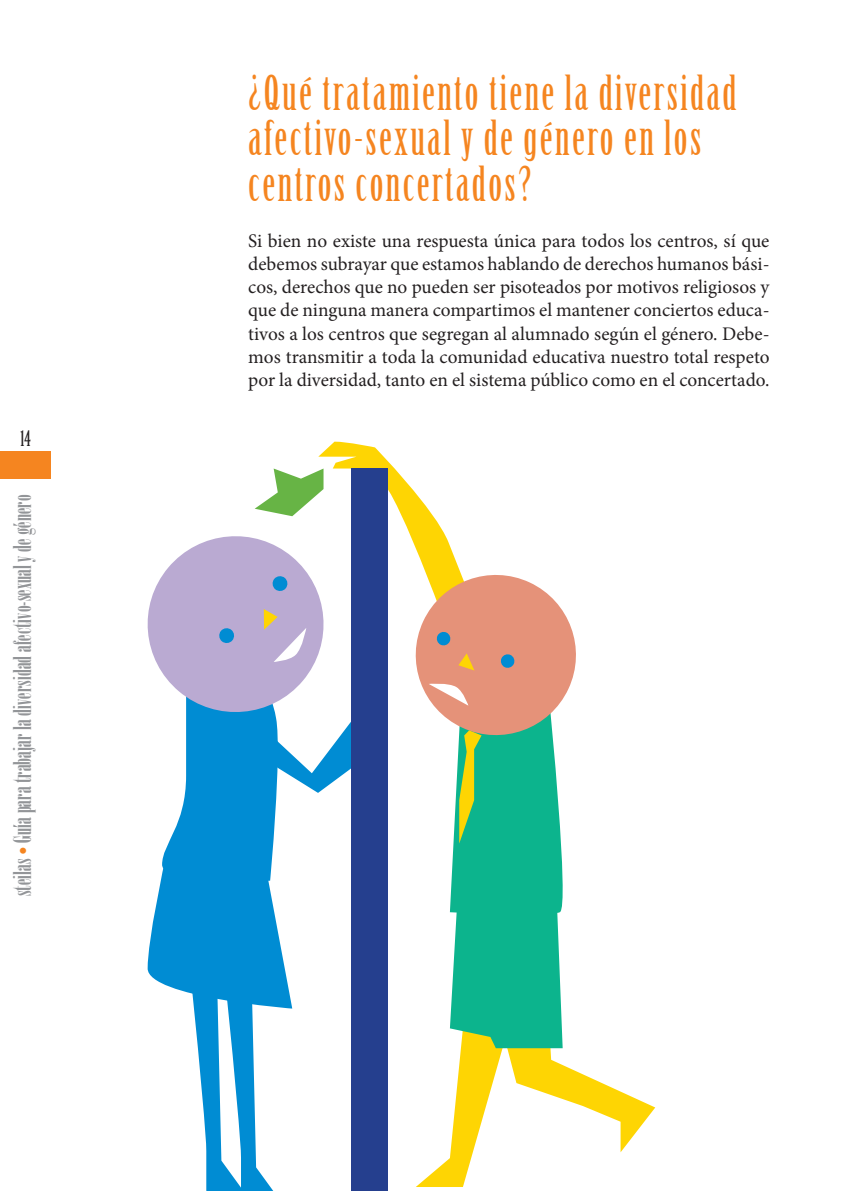
<style>
.page{position:relative;width:844px;height:1191px;background:#fff}
.page>*{position:absolute;margin:0;border:0;box-sizing:border-box;transform-origin:0 0}
.Izenburu01{font:47.25px/45.5px "Birch Std";letter-spacing:.05em;color:#f58520}
.t1{font:24.5px "Onyx";color:#939598}
.t2{font:21px "Birch Std";color:#231f20}
.Testua{font:19.25px/23.1px "Minion Pro";color:#231f20;text-align:justify}
.s1{color:#f58520}
</style>
<div class="page">
<div style="left:0;top:451px;width:51px;height:28px;background:#f58520"></div>
<svg style="left:147px;top:441px;width:508px;height:750px"></svg>
<div style="left:351px;top:468px;width:36px;height:723px;background:#253f8e"></div>
<p class="t2" style="left:20px;top:427px;width:12px">14</p>
<p class="t1" style="left:8px;top:896px;width:403px;rotate:-90deg">steilas <span class="s1">•</span> Guía para trabajar la diversidad afectivo-sexual y de género</p>
<p class="Izenburu01" style="left:248px;top:71px;width:489px">¿Qué tratamiento tiene la diversidad afectivo-sexual y de género en los centros concertados?</p>
<p class="Testua" style="left:248px;top:229px;width:522px">Si bien no existe una respuesta única para todos los centros, sí que debemos subrayar que estamos hablando de derechos humanos bási&shy;cos, derechos que no pueden ser pisoteados por motivos religiosos y que de ninguna manera compartimos el mantener conciertos educa&shy;tivos a los centros que segregan al alumnado según el género. Debe&shy;mos transmitir a toda la comunidad educativa nuestro total respeto por la diversidad, tanto en el sistema público como en el concertado.</p>
</div>
